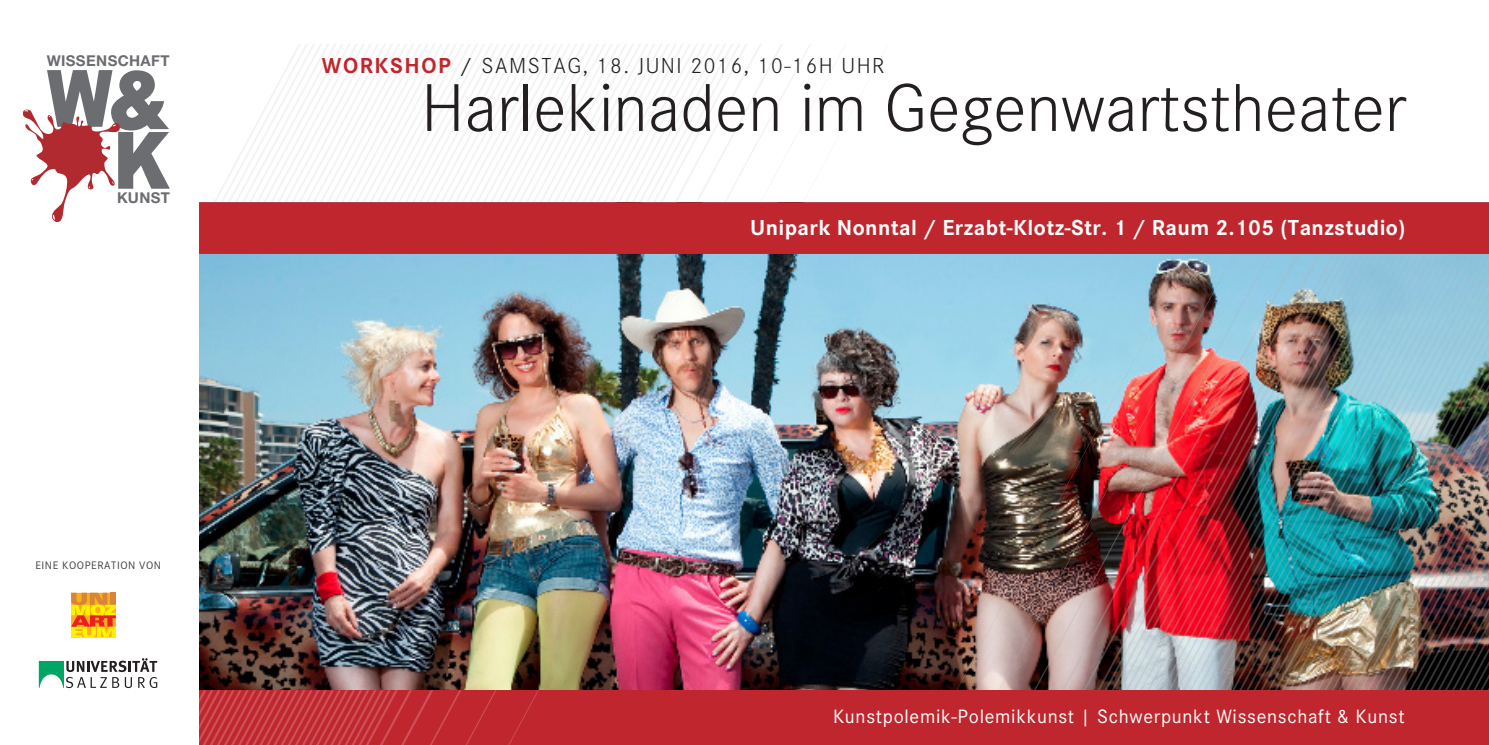
<style>
.page{position:relative;width:1489px;height:745px;background:#fff}
.page>*{position:absolute;margin:0;border:0;box-sizing:border-box;transform-origin:0 0}
.t1{font:900 79px/62px "Arial";color:#6c6d70;text-align:right;scale:.83 1}
.t2{font:300 70px "Corporate S";color:#231f20}
.t3{font:700 22.5px "Corporate S";letter-spacing:.02em;color:#fff}
.t4{font:300 22.5px "Corporate S";letter-spacing:.07em;color:#231f20}
.t5{font:20px "Corporate S";letter-spacing:.035em;color:#fff}
.t6{font:700 15px "Helvetica Neue LT Std";letter-spacing:.03em;color:#6c6d70}
.t7{font:11.25px "Corporate S";letter-spacing:.05em;color:#3e3e3f}
.s1{font-family:"Helvetica Neue LT Std";font-size:80.5px}
.s2{font-weight:700;color:#c0262d}
</style>
<div class="page">
<img style="left:199px;top:254px;width:582px;height:436px">
<div style="left:199px;top:202px;width:1289px;height:52px;background:#c0262d"></div>
<svg style="left:206px;top:44px;width:859px;height:160px"></svg>
<div style="left:198px;top:690px;width:1290px;height:54px;background:#c0262d"></div>
<svg style="left:22px;top:109px;width:98px;height:113px"></svg>
<svg style="left:38px;top:661px;width:1px;height:27px"></svg>
<svg style="left:71px;top:592px;width:45px;height:45px"></svg>
<svg style="left:39px;top:657px;width:527px;height:88px"></svg>
<img style="left:781px;top:251px;width:707px;height:439px">
<p class="t6" style="left:47px;top:52px;width:124px">WISSENSCHAFT</p>
<p class="t1" style="left:47px;top:65px;width:149px">W<span class="s1">&amp;<br></span>K</p>
<p class="t6" style="left:117px;top:188px;width:54px">KUNST</p>
<p class="t7" style="left:35px;top:559px;width:127px">EINE KOOPERATION VON</p>
<p class="t4" style="left:322px;top:53px;width:564px"><span class="s2">WORKSHOP</span> / SAMSTAG, 18. JUNI 2016, 10-16H UHR</p>
<p class="t2" style="left:421px;top:68px;width:986px">Harlekinaden im Gegenwartstheater</p>
<p class="t3" style="left:750px;top:214px;width:656px">Unipark Nonntal / Erzabt-Klotz-Str. 1 / Raum 2.105 (Tanzstudio)</p>
<p class="t5" style="left:833px;top:704px;width:573px">Kunstpolemik-Polemikkunst | Schwerpunkt Wissenschaft &amp; Kunst</p>
</div>
